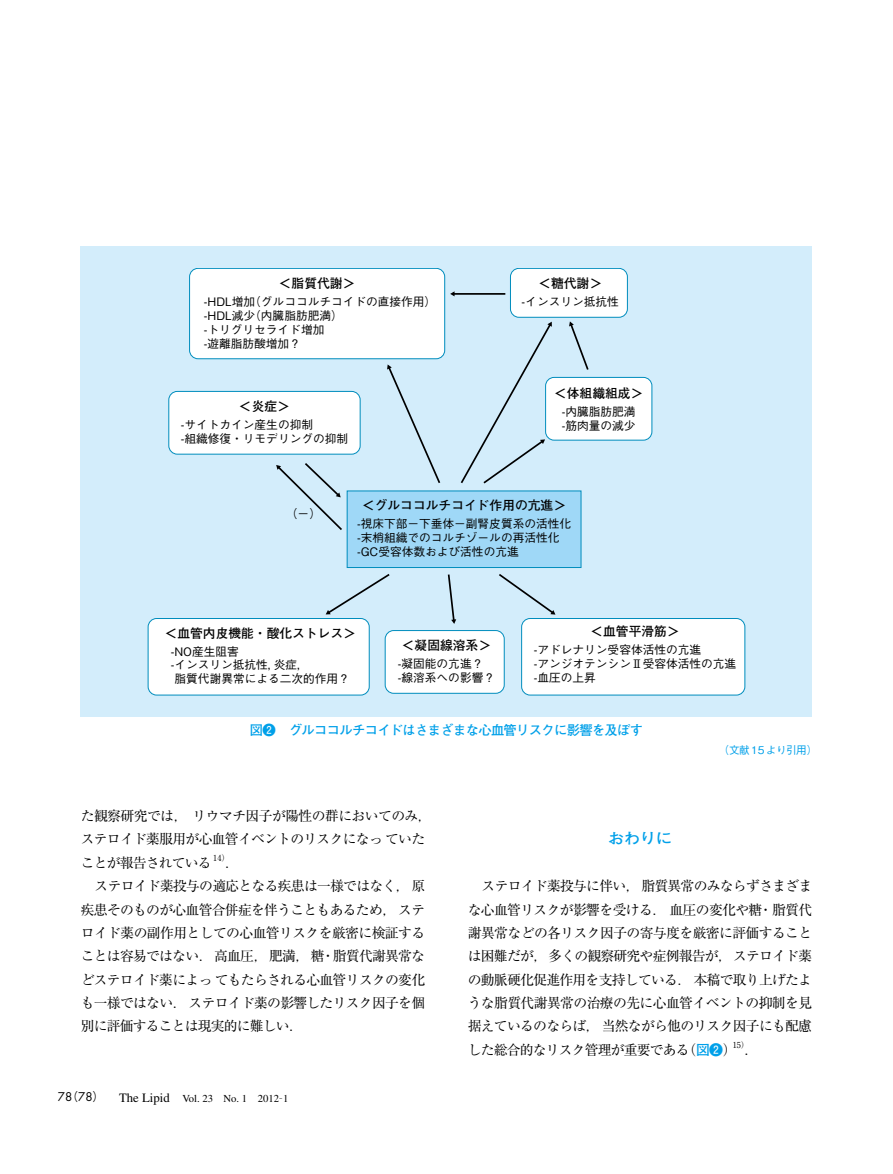
<style>
.page{position:relative;width:893px;height:1174px;background:#fff}
.page>*{position:absolute;margin:0;border:0;box-sizing:border-box;transform-origin:0 0}
.t1{font:700 15.3px "Futo Go B101 Pro";color:#00a0e9;scale:1.11 1}
.t2{font:13.8px/23.4px "Ryumin Pro";letter-spacing:-.05em;color:#000;text-align:justify}
.t3{font:700 13.35px "Futo Go B101 Pro";letter-spacing:-.05em;color:#00a0e9}
.t4{font:700 12.75px "Futo Go B101 Pro";color:#000}
.t5{font:500 11.7px/13.8px "Gothic BBB Pro";color:#000}
.t6{font:10.65px "Times";color:#000}
.t7{font:500 10.65px "Gothic BBB Pro";letter-spacing:-.05em;color:#00a0e9}
.t8{font:8.25px "Ryumin Pro";color:#000}
.s1{font-family:"Futura";font-size:11.7px}
.s2{font-family:"Gothic BBB Pro";font-weight:500;font-size:11.7px}
.s3{font-size:12.75px}
.s4{font-size:6.45px}
.s5{font-family:"Futo Go B101 Pro";font-weight:700;color:#00a0e9}
</style>
<div class="page">
<div style="left:81px;top:247px;width:731px;height:469px;background:#d3edfb"></div>
<svg style="left:569px;top:321px;width:20px;height:49px"></svg>
<svg style="left:387px;top:364px;width:54px;height:119px"></svg>
<svg style="left:460px;top:322px;width:92px;height:162px"></svg>
<svg style="left:276px;top:463px;width:66px;height:67px"></svg>
<svg style="left:326px;top:574px;width:64px;height:41px"></svg>
<svg style="left:447px;top:574px;width:9px;height:50px"></svg>
<svg style="left:499px;top:574px;width:56px;height:41px"></svg>
<hr style="left:454px;top:293px;width:51px;height:2px;background:#000">
<svg style="left:450px;top:291px;width:5px;height:5px"></svg>
<div style="left:190px;top:268px;width:255px;height:91px;background:#fff;border-radius:9px"></div>
<div style="left:189px;top:268px;width:256px;height:91px;border:1px solid #008dbd;border-radius:9px"></div>
<div style="left:347px;top:491px;width:234px;height:76px;background:#9fd8f7"></div>
<div style="left:347px;top:490px;width:234px;height:78px;border:1px solid #008dbd"></div>
<div style="left:510px;top:268px;width:117px;height:49px;background:#fff;border-radius:9px"></div>
<div style="left:510px;top:268px;width:118px;height:49px;border:1px solid #008dbd;border-radius:9px"></div>
<div style="left:169px;top:391px;width:191px;height:63px;background:#fff;border-radius:9px"></div>
<div style="left:168px;top:391px;width:192px;height:63px;border:1px solid #008dbd;border-radius:9px"></div>
<div style="left:385px;top:630px;width:119px;height:63px;background:#fff;border-radius:9px"></div>
<div style="left:385px;top:630px;width:120px;height:63px;border:1px solid #008dbd;border-radius:9px"></div>
<div style="left:522px;top:618px;width:223px;height:77px;background:#fff;border-radius:9px"></div>
<div style="left:521px;top:618px;width:224px;height:77px;border:1px solid #008dbd;border-radius:9px"></div>
<div style="left:148px;top:618px;width:221px;height:77px;background:#fff;border-radius:9px"></div>
<div style="left:148px;top:618px;width:222px;height:77px;border:1px solid #008dbd;border-radius:9px"></div>
<div style="left:546px;top:377px;width:106px;height:63px;background:#fff;border-radius:9px"></div>
<div style="left:545px;top:377px;width:107px;height:63px;border:1px solid #008dbd;border-radius:9px"></div>
<p class="t4" style="left:279px;top:273px;width:78px">＜脂質代謝＞</p>
<p class="t4" style="left:538px;top:273px;width:65px">＜糖代謝＞</p>
<p class="t5" style="left:204px;top:293px;width:234px">-HDL増加（グルココルチコイドの直接作用）-HDL減少（内臓脂肪肥満）<br>-トリグリセライド増加<br>-遊離脂肪酸増加？</p>
<p class="t5" style="left:522px;top:293px;width:99px">-インスリン抵抗性</p>
<p class="t4" style="left:239px;top:396px;width:53px">＜炎症＞</p>
<p class="t5" style="left:181px;top:416px;width:169px">-サイトカイン産生の抑制<br>-組織修復・リモデリングの抑制</p>
<p class="t4" style="left:554px;top:382px;width:91px">＜体組織組成＞</p>
<p class="t5" style="left:562px;top:403px;width:75px">-内臓脂肪肥満-筋肉量の減少</p>
<p class="t5" style="left:286px;top:505px;width:37px">（－）</p>
<p class="t4" style="left:362px;top:495px;width:206px">＜グルココルチコイド作用の亢進＞</p>
<p class="t5" style="left:357px;top:515px;width:216px">-視床下部－下垂体－副腎皮質系の活性化-末梢組織でのコルチゾールの再活性化-GC受容体数および活性の亢進</p>
<p class="t4" style="left:165px;top:622px;width:193px">＜血管内皮機能・酸化ストレス＞</p>
<p class="t5" style="left:171px;top:643px;width:70px">-NO産生阻害</p>
<p class="t5" style="left:171px;top:656px;width:140px">-インスリン抵抗性，炎症，</p>
<p class="t5" style="left:175px;top:670px;width:177px">脂質代謝異常による二次的作用？</p>
<p class="t4" style="left:590px;top:621px;width:91px">＜血管平滑筋＞</p>
<p class="t4" style="left:402px;top:635px;width:91px">＜凝固線溶系＞</p>
<p class="t5" style="left:534px;top:641px;width:204px">-アドレナリン受容体活性の亢進<br>-アンジオテンシンⅡ受容体活性の亢進-血圧の上昇</p>
<p class="t5" style="left:398px;top:655px;width:99px">-凝固能の亢進？<br>-線溶系への影響？</p>
<p class="t3" style="left:250px;top:719px;width:395px">図❷ グルココルチコイドはさまざまな心血管リスクに影響を及ぼす</p>
<p class="t7" style="left:718px;top:741px;width:100px">（文献15より引用）</p>
<p class="t2" style="left:81px;top:803px;width:353px;text-align:left">た観察研究では，リウマチ因子が陽性の群においてのみ，ステロイド薬服用が心血管イベントのリスクになっていたことが報告されている</p>
<p class="t8" style="left:213px;top:851px;width:18px">14）</p>
<p class="t2" style="left:226px;top:850px;width:15px">．</p>
<p class="t2" style="left:95px;top:873px;width:332px">ステロイド薬投与の適応となる疾患は一様ではなく，原</p>
<p class="t2" style="left:81px;top:896px;width:346px">疾患そのものが心血管合併症を伴うこともあるため，ステ</p>
<p class="t2" style="left:81px;top:920px;width:346px">ロイド薬の副作用としての心血管リスクを厳密に検証する</p>
<p class="t2" style="left:81px;top:943px;width:346px">ことは容易ではない．高血圧，肥満，糖・脂質代謝異常な</p>
<p class="t2" style="left:81px;top:967px;width:346px">どステロイド薬によってもたらされる心血管リスクの変化</p>
<p class="t2" style="left:81px;top:990px;width:346px">も一様ではない．ステロイド薬の影響したリスク因子を個</p>
<p class="t2" style="left:81px;top:1013px;width:224px">別に評価することは現実的に難しい．</p>
<p class="t6" style="left:58px;top:1092px;width:232px"><span class="s1">78</span><span class="s2">（</span><span class="s1">78</span><span class="s2">）</span> <span class="s3">The Lipid</span> Vol. 23 No. 1 2012<span class="s4">-</span>1</p>
<p class="t1" style="left:607px;top:826px;width:60px">おわりに</p>
<p class="t2" style="left:468px;top:873px;width:346px;text-indent:14px">ステロイド薬投与に伴い，脂質異常のみならずさまざまな心血管リスクが影響を受ける．血圧の変化や糖・脂質代謝異常などの各リスク因子の寄与度を厳密に評価することは困難だが，多くの観察研究や症例報告が，ステロイド薬の動脈硬化促進作用を支持している．本稿で取り上げたような脂質代謝異常の治療の先に心血管イベントの抑制を見据えているのならば，当然ながら他のリスク因子にも配慮した総合的なリスク管理が重要である（<span class="s5">図❷</span>）</p>
<p class="t8" style="left:733px;top:1038px;width:18px">15）</p>
<p class="t2" style="left:745px;top:1037px;width:15px">．</p>
</div>
